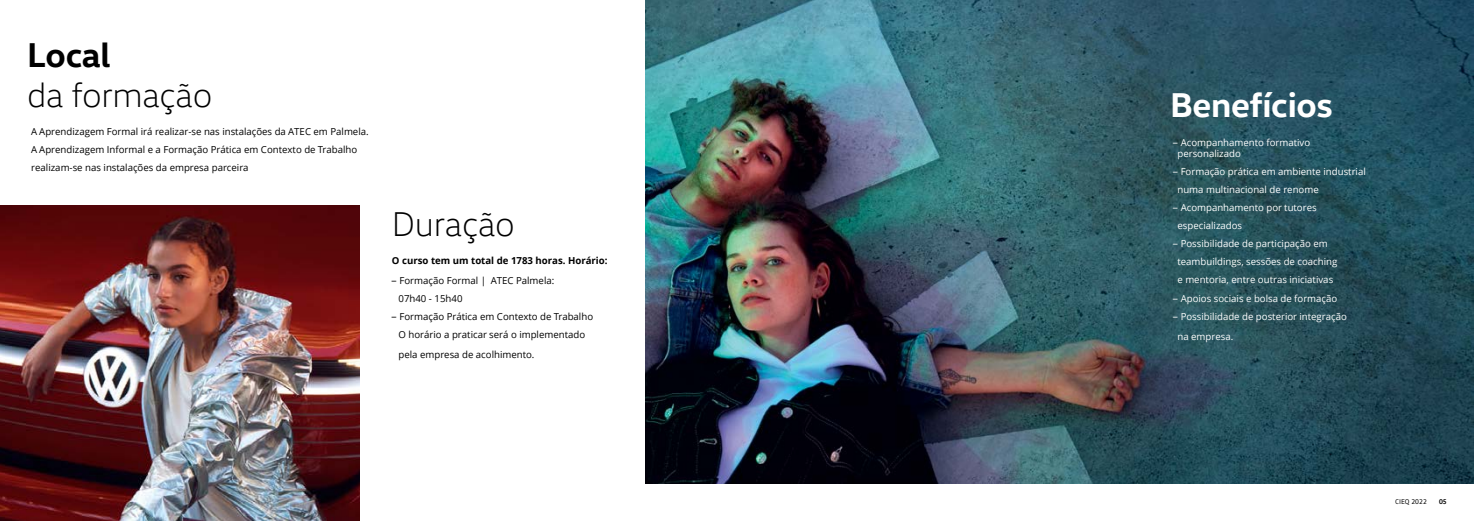
<style>
.page{position:relative;width:1474px;height:521px;background:#fff}
.page>*{position:absolute;margin:0;border:0;box-sizing:border-box;transform-origin:0 0}
.t1{font:300 35px "VW Head";letter-spacing:-.01em;color:#000}
.t2{font:700 35px "VW Head";letter-spacing:-.01em;color:#fff}
.t3{font:700 35px "VW Head";letter-spacing:-.01em;color:#000}
.t4{font:9.62px/11.5px "Open Sans";color:#fff}
.t5{font:9.62px/17.9px "Open Sans";color:#000}
.t6{font:700 9.62px/19.7px "Open Sans";color:#000}
.t7{font:7px "VW Text";color:#000}
.t8{font:700 7px "VW Text";color:#000}
.s1{font-family:"VW Text";font-weight:400;font-size:10.5px}
.s2{font-weight:400}
.s3{font-family:"VW Text";font-size:10.5px}
</style>
<div class="page">
<img style="left:645px;top:0;width:828px;height:484px">
<img style="left:0;top:206px;width:360px;height:315px">
<h1 class="t3" style="left:27px;top:32px;width:85px">Local</h1>
<h1 class="t1" style="left:27px;top:74px;width:187px">da formação</h1>
<p class="t5" style="left:31px;top:122px;width:339px">A Aprendizagem Formal irá realizar-se nas instalações da ATEC em Palmela.<br>A Aprendizagem Informal e a Formação Prática em Contexto de Trabalho realizam-se nas instalações da empresa parceira</p>
<h1 class="t1" style="left:392px;top:203px;width:124px">Duração</h1>
<p class="t6" style="left:391px;top:250px;width:218px">O curso tem um total de 1783 horas. Horário: <span class="s1">−</span> <span class="s2">Formação Formal | ATEC Palmela:</span></p>
<p class="t5" style="left:398px;top:289px;width:65px">07h40 - 15h40</p>
<p class="t5" style="left:391px;top:307px;width:203px"><span class="s3">−</span> Formação Prática em Contexto de Trabalho</p>
<p class="t5" style="left:398px;top:325px;width:188px">O horário a praticar será o implementado</p>
<p class="t5" style="left:398px;top:345px;width:137px">pela empresa de acolhimento.</p>
<h1 class="t2" style="left:1169px;top:82px;width:164px">Benefícios</h1>
<p class="t4" style="left:1177px;top:136px;width:134px;text-indent:-5px"><span class="s3">−</span> Acompanhamento formativo personalizado</p>
<p class="t4" style="left:1172px;top:166px;width:195px"><span class="s3">−</span> Formação prática em ambiente industrial</p>
<p class="t4" style="left:1177px;top:183px;width:143px">numa multinacional de renome</p>
<p class="t4" style="left:1172px;top:202px;width:146px"><span class="s3">−</span> Acompanhamento por tutores</p>
<p class="t4" style="left:1177px;top:219px;width:66px">especializados</p>
<p class="t4" style="left:1172px;top:238px;width:157px"><span class="s3">−</span> Possibilidade de participação em</p>
<p class="t4" style="left:1177px;top:256px;width:161px">teambuildings, sessões de coaching</p>
<p class="t4" style="left:1177px;top:273px;width:157px">e mentoria, entre outras iniciativas</p>
<p class="t4" style="left:1172px;top:289px;width:176px;line-height:18.1px"><span class="s3">−</span> Apoios sociais e bolsa de formação<br><span class="s3">−</span> Possibilidade de posterior integração</p>
<p class="t4" style="left:1177px;top:330px;width:57px">na empresa.</p>
<p class="t7" style="left:1395px;top:497px;width:33px">CIEQ 2022</p>
<p class="t8" style="left:1438px;top:497px;width:9px">05</p>
</div>
